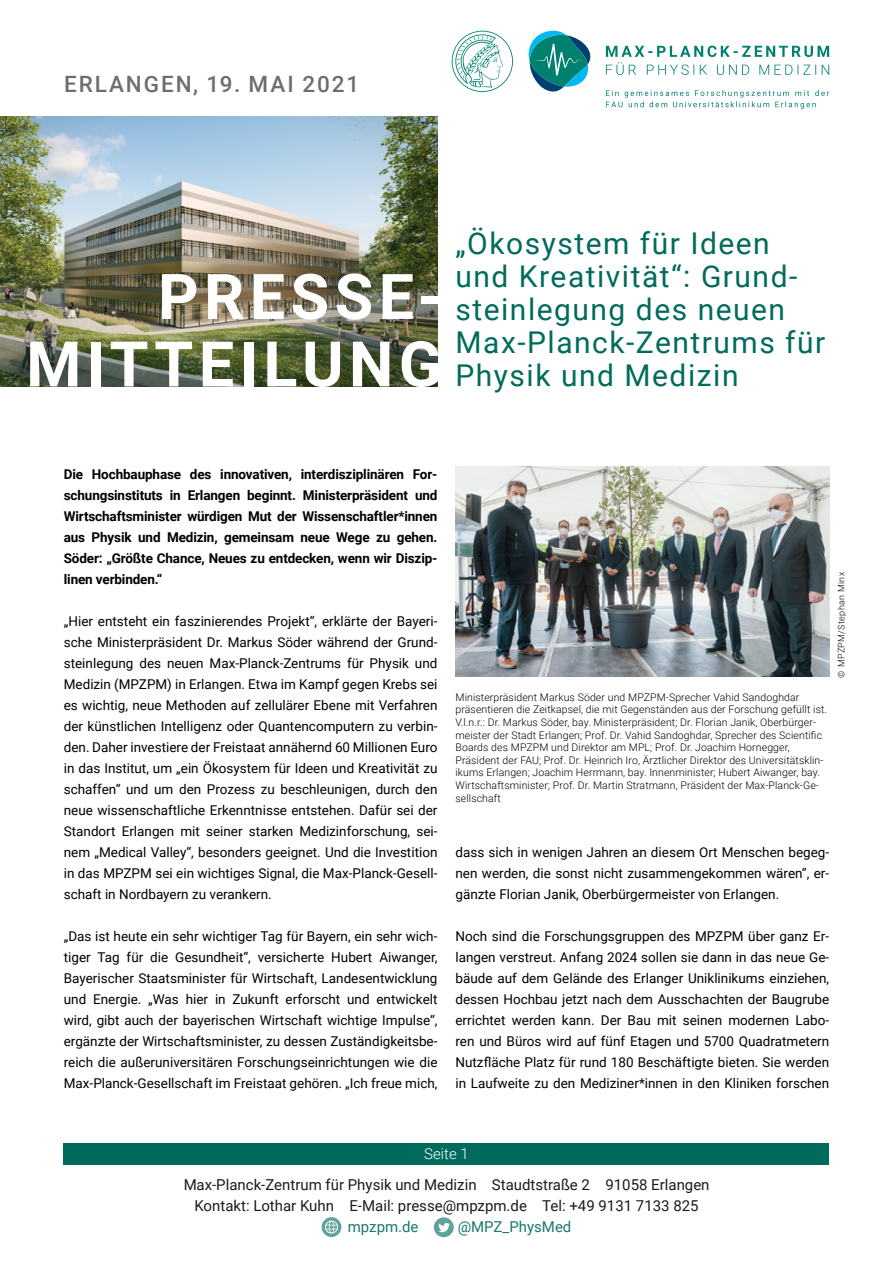
<style>
.page{position:relative;width:893px;height:1263px;background:#fff}
.page>*{position:absolute;margin:0;border:0;box-sizing:border-box;transform-origin:0 0}
.t1{font:700 63px/67.5px "Roboto";letter-spacing:.085em;color:#fff;text-align:right}
.t2{font:30px/33px "Roboto";letter-spacing:.05em;color:#006b5c}
.t3{font:500 22.5px "Roboto";letter-spacing:.085em;color:#6d6e71}
.t4{font:15px/21px "Roboto";color:#000;text-align:center}
.t5{font:15px "Roboto";color:#006b5c}
.t6{font:300 15px "Roboto";color:#fff}
.t7{font:13.5px/21px "Roboto";color:#000;text-align:justify}
.t8{font:700 13.5px/21px "Roboto";letter-spacing:-.01em;color:#000;text-align:justify}
.t9{font:300 10.5px/12.6px "Roboto";letter-spacing:.01em;color:#000}
.t10{font:300 9px "Roboto";letter-spacing:.04em;color:#000}
</style>
<div class="page">
<svg style="left:322px;top:1217px;width:19px;height:20px"></svg>
<svg style="left:325px;top:1220px;width:13px;height:13px"></svg>
<svg style="left:326px;top:1221px;width:11px;height:12px"></svg>
<svg style="left:434px;top:1217px;width:20px;height:20px"></svg>
<img style="left:0;top:116px;width:437px;height:270px">
<svg style="left:528px;top:30px;width:63px;height:62px"></svg>
<svg style="left:452px;top:31px;width:61px;height:61px"></svg>
<svg style="left:606px;top:46px;width:223px;height:29px"></svg>
<svg style="left:606px;top:90px;width:223px;height:19px"></svg>
<div style="left:64px;top:1143px;width:765px;height:22px;background:#006b5c"></div>
<img style="left:455px;top:466px;width:374px;height:210px">
<h3 class="t3" style="left:64px;top:69px;width:297px">ERLANGEN, 19. MAI 2021</h3>
<h1 class="t1" style="left:26px;top:260px;width:418px">PRESSE-<br>MITTEILUNG</h1>
<h2 class="t2" style="left:455px;top:226px;width:371px">„Ökosystem für Ideen und Kreativität“: Grund&shy;steinlegung des neuen<br>Max-Planck-Zentrums für<br>Physik und Medizin</h2>
<p class="t8" style="left:64px;top:463px;width:375px">Die Hochbauphase des innovativen, interdisziplinären For&shy;schungsinstituts in Erlangen beginnt. Ministerpräsident und Wirtschaftsminister würdigen Mut der Wissenschaftler*innen aus Physik und Medizin, gemeinsam neue Wege zu gehen.<br>Söder: „Größte Chance, Neues zu entdecken, wenn wir Diszip&shy;linen verbinden.“</p>
<p class="t7" style="left:64px;top:610px;width:375px">„Hier entsteht ein faszinierendes Projekt“, erklärte der Bayeri&shy;sche Ministerpräsident Dr. Markus Söder während der Grund&shy;steinlegung des neuen Max-Planck-Zentrums für Physik und Medizin (MPZPM) in Erlangen. Etwa im Kampf gegen Krebs sei es wichtig, neue Methoden auf zellulärer Ebene mit Verfahren der künstlichen Intelligenz oder Quantencomputern zu verbin&shy;den. Daher investiere der Freistaat annähernd 60 Millionen Euro in das Institut, um „ein Ökosystem für Ideen und Kreativität zu schaffen“ und um den Prozess zu beschleunigen, durch den neue wissenschaftliche Erkenntnisse entstehen. Dafür sei der Standort Erlangen mit seiner starken Medizinforschung, sei&shy;nem „Medical Valley“, besonders geeignet. Und die Investition in das MPZPM sei ein wichtiges Signal, die Max-Planck-Gesell&shy;schaft in Nordbayern zu verankern.</p>
<p class="t7" style="left:64px;top:925px;width:375px">„Das ist heute ein sehr wichtiger Tag für Bayern, ein sehr wich&shy;tiger Tag für die Gesundheit“, versicherte Hubert Aiwanger, Bayerischer Staatsminister für Wirtschaft, Landesentwicklung und Energie. „Was hier in Zukunft erforscht und entwickelt wird, gibt auch der bayerischen Wirtschaft wichtige Impulse“, ergänzte der Wirtschaftsminister, zu dessen Zuständigkeitsbe&shy;reich die außeruniversitären Forschungseinrichtungen wie die Max-Planck-Gesellschaft im Freistaat gehören. „Ich freue mich,</p>
<p class="t9" style="left:455px;top:690px;width:373px">Ministerpräsident Markus Söder und MPZPM-Sprecher Vahid Sandoghdar präsentieren die Zeitkapsel, die mit Gegenständen aus der Forschung gefüllt ist.<br>V.l.n.r.: Dr. Markus Söder, bay. Ministerpräsident; Dr. Florian Janik, Oberbürger&shy;meister der Stadt Erlangen; Prof. Dr. Vahid Sandoghdar, Sprecher des Scientific Boards des MPZPM und Direktor am MPL; Prof. Dr. Joachim Hornegger, Präsident der FAU; Prof. Dr. Heinrich Iro, Ärztlicher Direktor des Universitätsklin&shy;ikums Erlangen; Joachim Herrmann, bay. Innenminister; Hubert Aiwanger, bay.<br>Wirtschaftsminister; Prof. Dr. Martin Stratmann, Präsident der Max-Planck-Ge&shy;sellschaft</p>
<p class="t10" style="left:835px;top:677px;width:107px;rotate:-90deg">© MPZPM/Stephan Minx</p>
<p class="t7" style="left:455px;top:841px;width:375px">dass sich in wenigen Jahren an diesem Ort Menschen begeg&shy;nen werden, die sonst nicht zusammengekommen wären“, er&shy;gänzte Florian Janik, Oberbürgermeister von Erlangen.</p>
<p class="t7" style="left:455px;top:925px;width:375px">Noch sind die Forschungsgruppen des MPZPM über ganz Er&shy;langen verstreut. Anfang 2024 sollen sie dann in das neue Ge&shy;bäude auf dem Gelände des Erlanger Uniklinikums einziehen, dessen Hochbau jetzt nach dem Ausschachten der Baugrube errichtet werden kann. Der Bau mit seinen modernen Labo&shy;ren und Büros wird auf fünf Etagen und 5700 Quadratmetern Nutzfläche Platz für rund 180 Beschäftigte bieten. Sie werden in Laufweite zu den Mediziner*innen in den Kliniken forschen</p>
<p class="t6" style="left:424px;top:1143px;width:46px">Seite 1</p>
<p class="t4" style="left:183px;top:1174px;width:528px">Max-Planck-Zentrum für Physik und Medizin Staudtstraße 2 91058 Erlangen<br>Kontakt: Lothar Kuhn E-Mail: presse@mpzpm.de Tel: +49 9131 7133 825</p>
<p class="t5" style="left:348px;top:1216px;width:72px">mpzpm.de</p>
<p class="t5" style="left:458px;top:1216px;width:115px">@MPZ_PhysMed</p>
</div>
